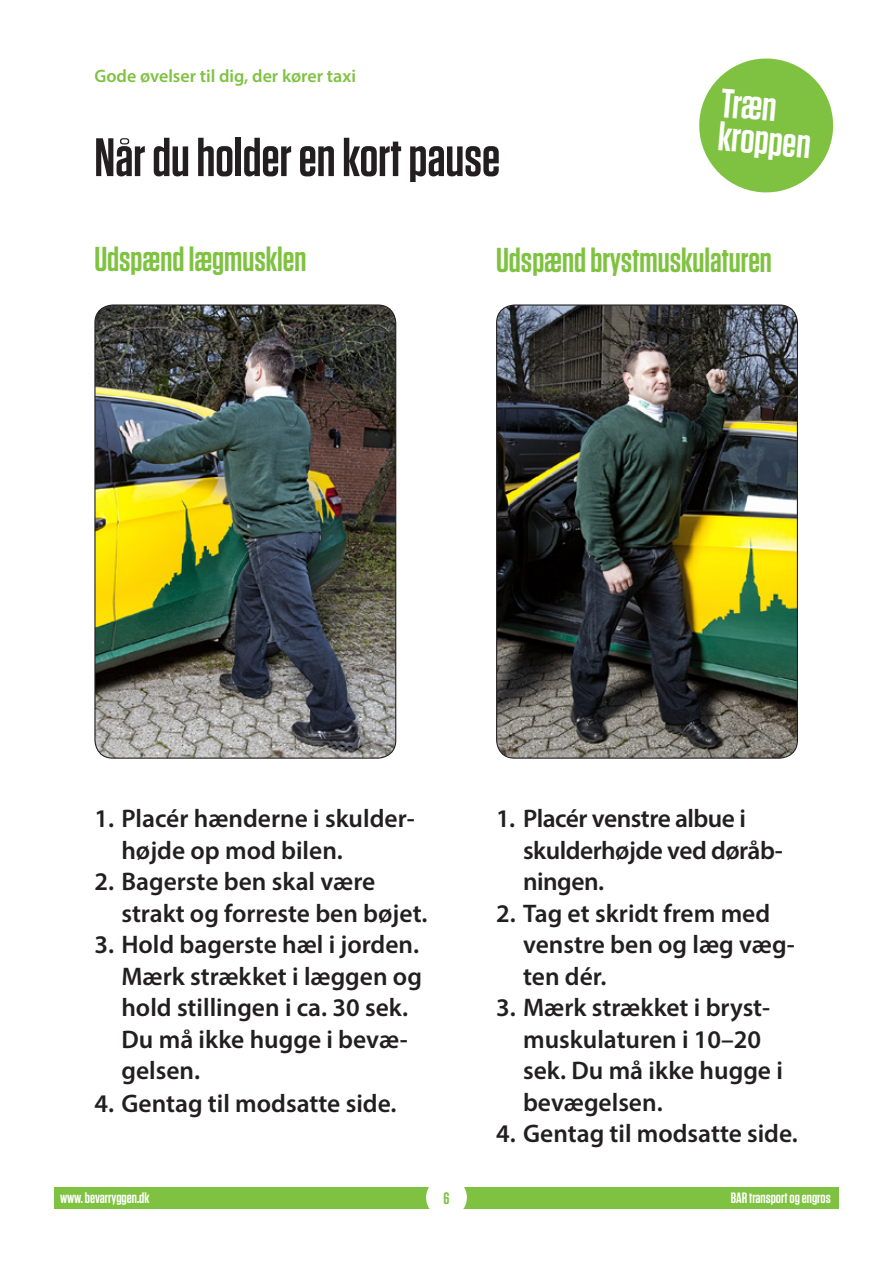
<style>
.page{position:relative;width:893px;height:1263px;background:#fff}
.page>*{position:absolute;margin:0;border:0;box-sizing:border-box;transform-origin:0 0}
.t1{font:600 54px "Tungsten";color:#231f20}
.t2{font:600 40.95px "Tungsten";color:#fff}
.t3{font:600 34.5px "Tungsten";color:#7fc241}
.t4{font:600 25.5px/31.5px "Myriad Pro";color:#231f20}
.t5{font:600 25.5px/31.5px "Myriad Pro";letter-spacing:-.02em;color:#231f20}
.t6{font:600 18px "Myriad Pro";color:#7fc241}
.t7{font:600 16.5px "Tungsten";color:#7fc241}
.t8{font:600 15px "Tungsten";color:#fff}
</style>
<div class="page">
<div style="left:54px;top:1188px;width:785px;height:21px;background:#7fc241"></div>
<div style="left:426px;top:1177px;width:41px;height:41px;background:#fff;border-radius:50%"></div>
<svg style="left:699px;top:58px;width:135px;height:135px"></svg>
<img style="left:96px;top:305px;width:300px;height:453px">
<div style="left:94px;top:304px;width:302px;height:455px;border:1px solid #231f20;border-radius:18px"></div>
<img style="left:497px;top:305px;width:300px;height:453px">
<div style="left:496px;top:304px;width:302px;height:455px;border:1px solid #231f20;border-radius:18px"></div>
<p class="t6" style="left:94px;top:64px;width:263px">Gode øvelser til dig, der kører taxi</p>
<p class="t1" style="left:94px;top:129px;width:407px">Når du holder en kort pause</p>
<p class="t2" style="left:723px;top:81px;width:57px;rotate:5deg">Træn</p>
<p class="t2" style="left:720px;top:115px;width:94px;rotate:5deg">kroppen</p>
<p class="t3" style="left:94px;top:241px;width:213px">Udspænd lægmusklen</p>
<p class="t3" style="left:496px;top:242px;width:277px">Udspænd brystmuskulaturen</p>
<p class="t4" style="left:121px;top:802px;width:295px;text-indent:-27px">1. Placér hænderne i skulder&shy;højde op mod bilen.</p>
<p class="t4" style="left:121px;top:865px;width:308px;text-indent:-27px">2. Bagerste ben skal være strakt og forreste ben bøjet.</p>
<p class="t4" style="left:121px;top:928px;width:302px;text-indent:-27px">3. Hold bagerste hæl i jorden.<br>Mærk strækket i læggen og hold stillingen i ca. 30 sek.<br>Du må ikke hugge i bevæ&shy;gelsen.</p>
<p class="t4" style="left:94px;top:1086px;width:304px">4. Gentag til modsatte side.</p>
<p class="t5" style="left:523px;top:802px;width:261px;text-indent:-27px">1. Placér venstre albue i skulderhøjde ved døråb&shy;ningen.</p>
<p class="t4" style="left:523px;top:897px;width:273px;text-indent:-27px">2. Tag et skridt frem med venstre ben og læg væg&shy;ten dér.</p>
<p class="t4" style="left:523px;top:991px;width:261px;text-indent:-27px">3. Mærk strækket i bryst&shy;muskulaturen i 10–20 sek. Du må ikke hugge i bevægelsen.</p>
<p class="t4" style="left:496px;top:1117px;width:303px">4. Gentag til modsatte side.</p>
<p class="t8" style="left:60px;top:1190px;width:91px">www. bevarryggen.dk</p>
<p class="t7" style="left:443px;top:1189px;width:8px">6</p>
<p class="t8" style="left:731px;top:1190px;width:101px">BAR transport og engros</p>
</div>
